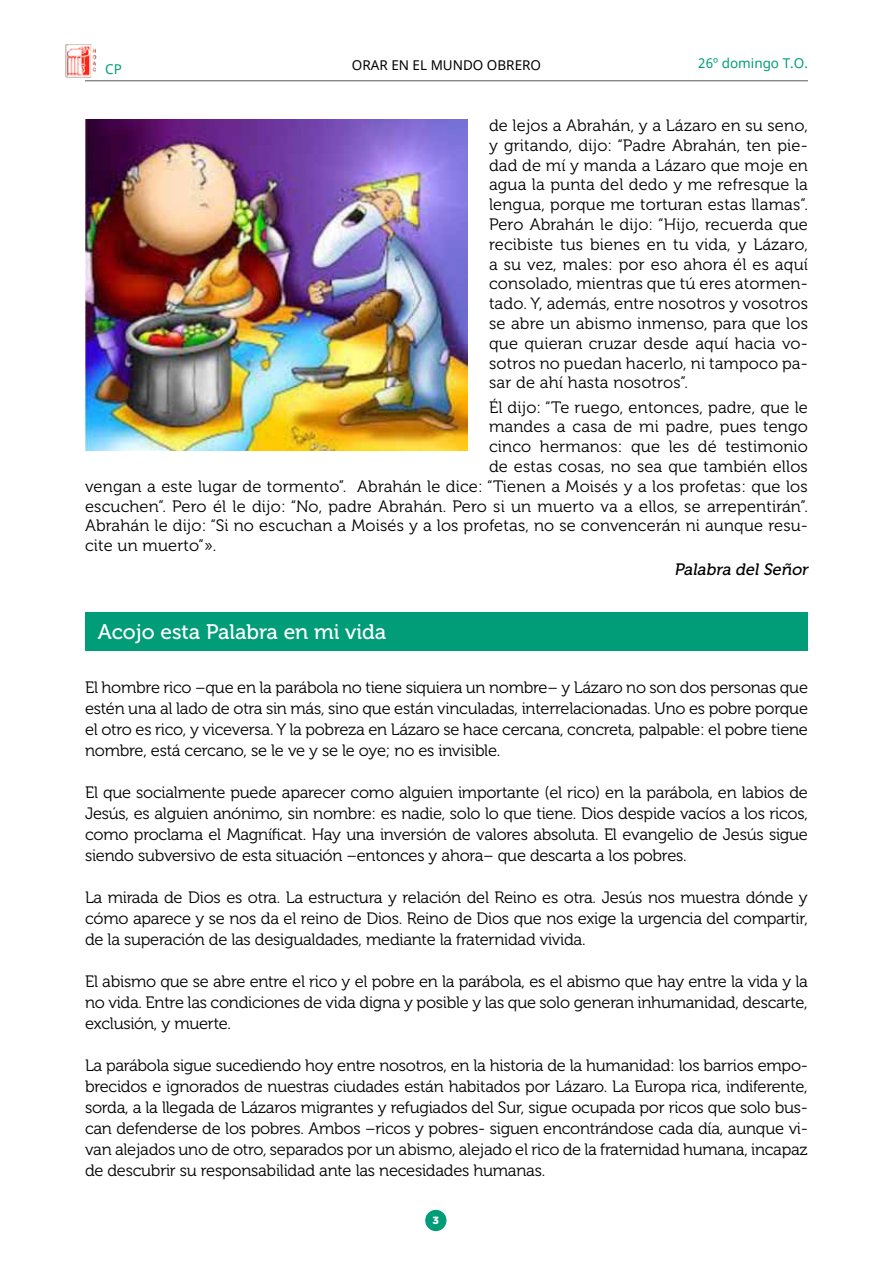
<style>
.page{position:relative;width:893px;height:1263px;background:#fff}
.page>*{position:absolute;margin:0;border:0;box-sizing:border-box;transform-origin:0 0}
.t1{font:21px "Museo 500";color:#fff}
.t2{font:16.5px/21px "Museo 300";letter-spacing:.01em;color:#000;text-align:justify}
.t3{font:italic 16.5px "Museo 500";color:#000}
.t4{font:13.5px "Noto Sans";color:#000}
.t5{font:13.5px "Noto Sans";color:#009d78}
.t6{font:900 10.5px "Gotham HTF";color:#fff}
</style>
<div class="page">
<div style="left:425px;top:1210px;width:21px;height:21px;background:#009d78;border-radius:50%"></div>
<hr style="left:85px;top:80px;width:723px;height:1px;background:#58585a">
<img style="left:65px;top:44px;width:31px;height:37px">
<div style="left:85px;top:612px;width:723px;height:39px;background:#009d78"></div>
<img style="left:85px;top:119px;width:383px;height:332px">
<p class="t5" style="left:105px;top:60px;width:18px">CP</p>
<p class="t4" style="left:352px;top:56px;width:191px">ORAR EN EL MUNDO OBRERO</p>
<p class="t5" style="left:698px;top:54px;width:111px">26º domingo T.O.</p>
<p class="t2" style="left:489px;top:116px;width:320px;line-height:19.8px">de lejos a Abrahán, y a Lázaro en su seno, y gritando, dijo: “Padre Abrahán, ten pie&shy;dad de mí y manda a Lázaro que moje en agua la punta del dedo y me refresque la lengua, porque me torturan estas llamas”.<br>Pero Abrahán le dijo: “Hijo, recuerda que recibiste tus bienes en tu vida, y Lázaro, a su vez, males: por eso ahora él es aquí consolado, mientras que tú eres atormen&shy;tado. Y, además, entre nosotros y vosotros se abre un abismo inmenso, para que los que quieran cruzar desde aquí hacia vo&shy;sotros no puedan hacerlo, ni tampoco pa&shy;sar de ahí hasta nosotros”.</p>
<p class="t2" style="left:489px;top:397px;width:320px">Él dijo: “Te ruego, entonces, padre, que le</p>
<p class="t2" style="left:489px;top:416px;width:320px">mandes a casa de mi padre, pues tengo</p>
<p class="t2" style="left:489px;top:436px;width:320px">cinco hermanos: que les dé testimonio</p>
<p class="t2" style="left:489px;top:456px;width:320px">de estas cosas, no sea que también ellos</p>
<p class="t2" style="left:85px;top:476px;width:724px">vengan a este lugar de tormento”. Abrahán le dice: “Tienen a Moisés y a los profetas: que los</p>
<p class="t2" style="left:85px;top:496px;width:724px">escuchen”. Pero él le dijo: “No, padre Abrahán. Pero si un muerto va a ellos, se arrepentirán”.</p>
<p class="t2" style="left:85px;top:515px;width:724px">Abrahán le dijo: “Si no escuchan a Moisés y a los profetas, no se convencerán ni aunque resu-</p>
<p class="t2" style="left:85px;top:535px;width:133px">cite un muerto”».</p>
<p class="t3" style="left:674px;top:560px;width:139px">Palabra del Señor</p>
<p class="t1" style="left:98px;top:621px;width:290px">Acojo esta Palabra en mi vida</p>
<p class="t2" style="left:85px;top:677px;width:724px">El hombre rico –que en la parábola no tiene siquiera un nombre– y Lázaro no son dos personas que estén una al lado de otra sin más, sino que están vinculadas, interrelacionadas. Uno es pobre porque el otro es rico, y viceversa. Y la pobreza en Lázaro se hace cercana, concreta, palpable: el pobre tiene nombre, está cercano, se le ve y se le oye; no es invisible.</p>
<p class="t2" style="left:85px;top:782px;width:724px">El que socialmente puede aparecer como alguien importante (el rico) en la parábola, en labios de Jesús, es alguien anónimo, sin nombre: es nadie, solo lo que tiene. Dios despide vacíos a los ricos, como proclama el Magníficat. Hay una inversión de valores absoluta. El evangelio de Jesús sigue siendo subversivo de esta situación –entonces y ahora– que descarta a los pobres.</p>
<p class="t2" style="left:85px;top:887px;width:724px">La mirada de Dios es otra. La estructura y relación del Reino es otra. Jesús nos muestra dónde y cómo aparece y se nos da el reino de Dios. Reino de Dios que nos exige la urgencia del compartir, de la superación de las desigualdades, mediante la fraternidad vivida.</p>
<p class="t2" style="left:85px;top:971px;width:724px">El abismo que se abre entre el rico y el pobre en la parábola, es el abismo que hay entre la vida y la no vida. Entre las condiciones de vida digna y posible y las que solo generan inhumanidad, descarte, exclusión, y muerte.</p>
<p class="t2" style="left:85px;top:1055px;width:724px">La parábola sigue sucediendo hoy entre nosotros, en la historia de la humanidad: los barrios empo&shy;brecidos e ignorados de nuestras ciudades están habitados por Lázaro. La Europa rica, indiferente, sorda, a la llegada de Lázaros migrantes y refugiados del Sur, sigue ocupada por ricos que solo bus&shy;can defenderse de los pobres. Ambos –ricos y pobres- siguen encontrándose cada día, aunque vi&shy;van alejados uno de otro, separados por un abismo, alejado el rico de la fraternidad humana, incapaz de descubrir su responsabilidad ante las necesidades humanas.</p>
<p class="t6" style="left:433px;top:1214px;width:8px">3</p>
</div>
